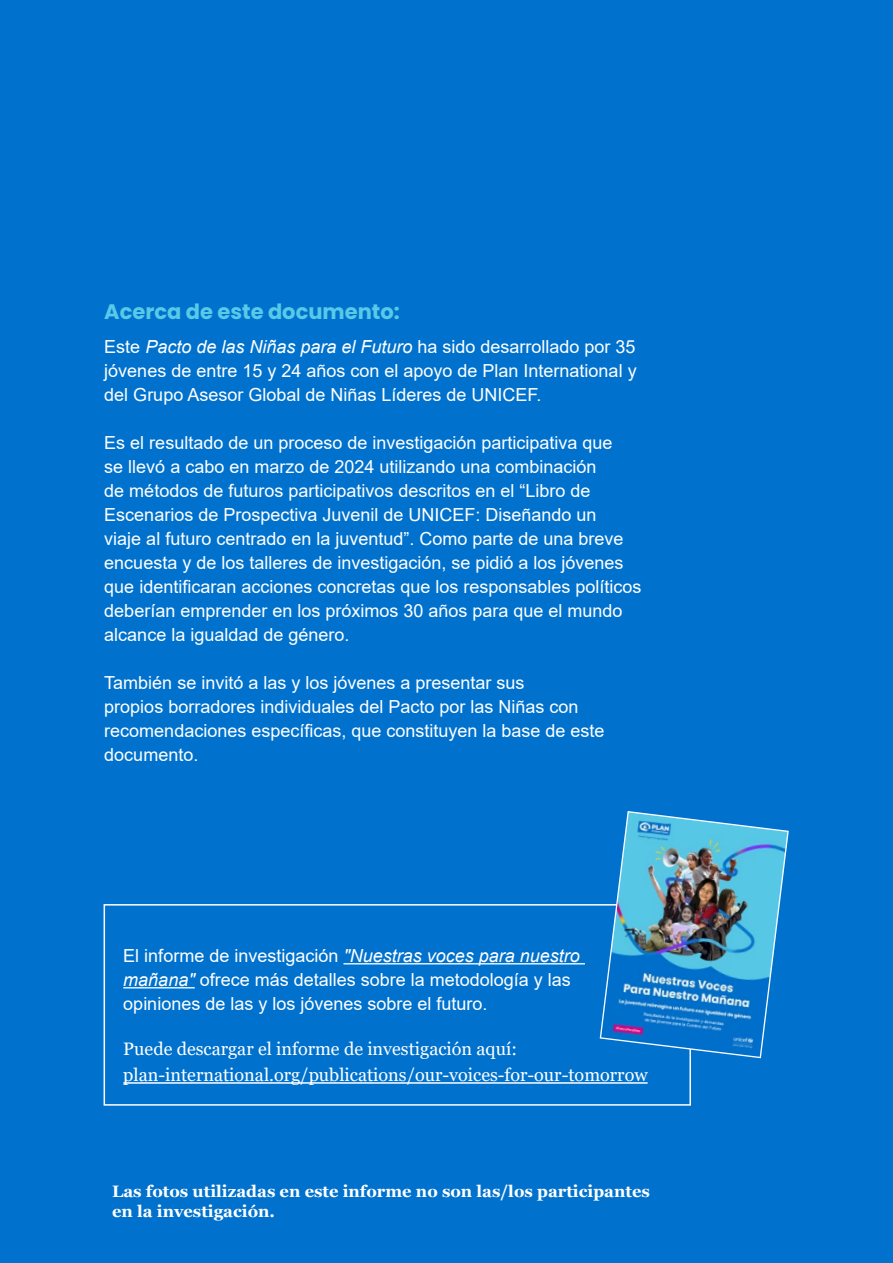
<style>
.page{position:relative;width:893px;height:1263px;background:#0072ce}
.page>*{position:absolute;margin:0;border:0;box-sizing:border-box;transform-origin:0 0}
.t1{font:700 21px "Poppins";color:#58cae7}
.t2{font:18px/24px "Arial";color:#fff}
.t3{font:18px/25.8px "Georgia";color:#fff}
.t4{font:700 16.5px/20.2px "Georgia";color:#fff}
.s1{font-style:italic}
</style>
<div class="page">
<div style="left:104px;top:904px;width:587px;height:202px;border:2px solid #fff"></div>
<img style="left:599px;top:811px;width:190px;height:248px">
<hr style="left:343px;top:963px;width:242px;height:1px;background:#fff">
<hr style="left:123px;top:987px;width:72px;height:1px;background:#fff">
<hr style="left:123px;top:1082px;width:525px;height:2px;background:#fff">
<p class="t1" style="left:104px;top:299px;width:297px">Acerca de este documento:</p>
<p class="t2" style="left:104px;top:335px;width:534px;text-align:justify">Este <span class="s1">Pacto de las Niñas para el Futuro</span> ha sido desarrollado por 35 jóvenes de entre 15 y 24 años con el apoyo de Plan International y del Grupo Asesor Global de Niñas Líderes de UNICEF.</p>
<p class="t2" style="left:104px;top:431px;width:539px">Es el resultado de un proceso de investigación participativa que<br>se llevó a cabo en marzo de 2024 utilizando una combinación<br>de métodos de futuros participativos descritos en el “Libro de Escenarios de Prospectiva Juvenil de UNICEF: Diseñando un<br>viaje al futuro centrado en la juventud”. Como parte de una breve encuesta y de los talleres de investigación, se pidió a los jóvenes que identificaran acciones concretas que los responsables políticos deberían emprender en los próximos 30 años para que el mundo alcance la igualdad de género.</p>
<p class="t2" style="left:104px;top:671px;width:502px">También se invitó a las y los jóvenes a presentar sus<br>propios borradores individuales del Pacto por las Niñas con recomendaciones específicas, que constituyen la base de este documento.</p>
<p class="t2" style="left:123px;top:943px;width:458px">El informe de investigación <span class="s1">"Nuestras voces para nuestro mañana"</span> ofrece más detalles sobre la metodología y las opiniones de las y los jóvenes sobre el futuro.</p>
<p class="t3" style="left:123px;top:1037px;width:526px">Puede descargar el informe de investigación aquí: plan-international.org/publications/our-voices-for-our-tomorrow</p>
<p class="t4" style="left:112px;top:1180px;width:539px">Las fotos utilizadas en este informe no son las/los participantes en la investigación.</p>
</div>
